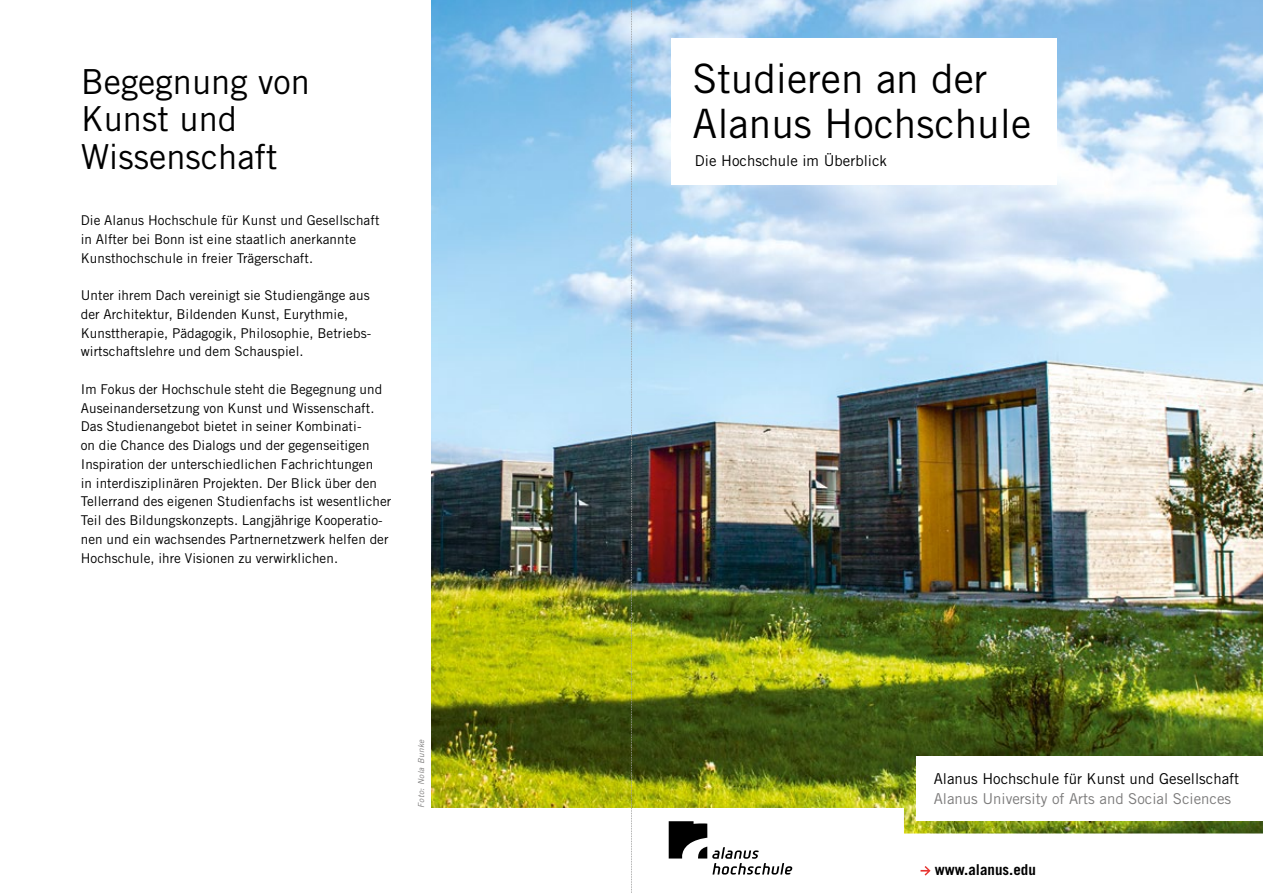
<style>
.page{position:relative;width:1263px;height:893px;background:#fff}
.page>*{position:absolute;margin:0;border:0;box-sizing:border-box;transform-origin:0 0}
.t1{font:40.5px/45px "Trade Gothic LT Std";color:#000}
.t2{font:34.5px/37.5px "Trade Gothic LT Std";color:#000}
.t3{font:15px "Trade Gothic LT Std";color:#000}
.t4{font:15px "Trade Gothic LT Std";color:#7c7b7b}
.t5{font:700 15px "Trade Gothic LT Std";color:#000}
.t6{font:13.5px/18.8px "Trade Gothic LT Std";letter-spacing:.005em;color:#000}
.t7{font:italic 8.25px "Trade Gothic LT Std";color:#7c7b7b}
</style>
<div class="page">
<img style="left:432px;top:0;width:831px;height:808px">
<svg style="left:668px;top:808px;width:595px;height:64px"></svg>
<div style="left:671px;top:38px;width:386px;height:147px;background:#fff"></div>
<svg style="left:920px;top:866px;width:10px;height:10px"></svg>
<svg style="left:669px;top:821px;width:123px;height:54px"></svg>
<div style="left:917px;top:756px;width:346px;height:65px;background:#fff"></div>
<svg style="left:631px;top:0;width:1px;height:893px"></svg>
<h2 class="t2" style="left:81px;top:62px;width:231px">Begegnung von<br>Kunst und<br>Wissenschaft</h2>
<p class="t6" style="left:81px;top:211px;width:300px">Die Alanus Hochschule für Kunst und Gesellschaft in Alfter bei Bonn ist eine staatlich anerkannte<br>Kunsthochschule in freier Trägerschaft.</p>
<p class="t6" style="left:81px;top:286px;width:292px">Unter ihrem Dach vereinigt sie Studiengänge aus der Architektur, Bildenden Kunst, Eurythmie, Kunsttherapie, Pädagogik, Philosophie, Betriebs&shy;wirtschaftslehre und dem Schauspiel.</p>
<p class="t6" style="left:81px;top:379px;width:312px">Im Fokus der Hochschule steht die Begegnung und Auseinandersetzung von Kunst und Wissenschaft.<br>Das Studienangebot bietet in seiner Kombinati-<br>on die Chance des Dialogs und der gegenseitigen Inspiration der unterschiedlichen Fachrichtungen<br>in interdisziplinären Projekten. Der Blick über den Tellerrand des eigenen Studienfachs ist wesentlicher Teil des Bildungskonzepts. Langjährige Kooperatio&shy;nen und ein wachsendes Partnernetzwerk helfen der Hochschule, ihre Visionen zu verwirklichen.</p>
<p class="t7" style="left:416px;top:808px;width:70px;rotate:-90deg">Foto: Nola Bunke</p>
<h1 class="t1" style="left:693px;top:56px;width:340px">Studieren an der<br>Alanus Hochschule</h1>
<p class="t3" style="left:695px;top:152px;width:194px">Die Hochschule im Überblick</p>
<p class="t3" style="left:934px;top:770px;width:307px">Alanus Hochschule für Kunst und Gesellschaft</p>
<p class="t4" style="left:934px;top:789px;width:299px">Alanus University of Arts and Social Sciences</p>
<p class="t5" style="left:935px;top:861px;width:103px">www.alanus.edu</p>
</div>
